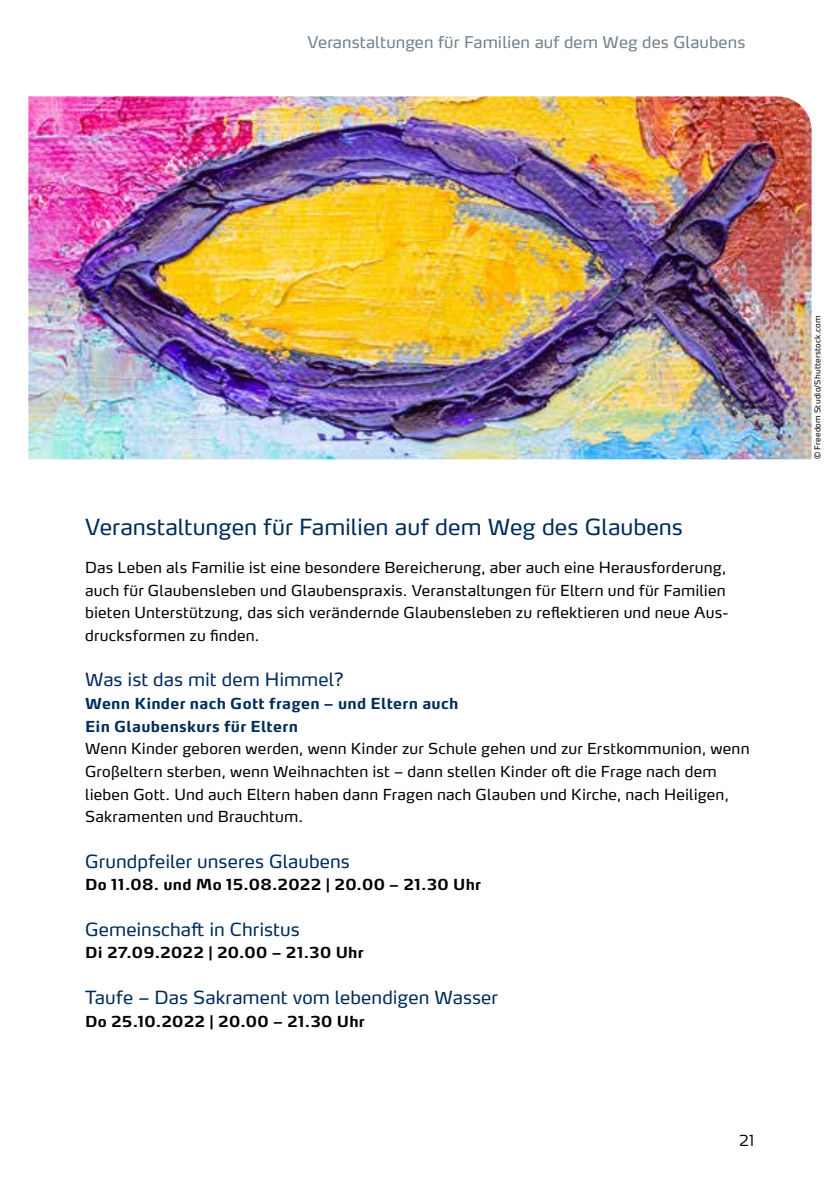
<style>
.page{position:relative;width:840px;height:1191px;background:#fff}
.page>*{position:absolute;margin:0;border:0;box-sizing:border-box;transform-origin:0 0}
.t1{font:22px "Max OT";color:#002c5b}
.t2{font:18px "Max OT";letter-spacing:.005em;color:#002c5b}
.t3{font:16px "Max OT";letter-spacing:.005em;color:#72808a}
.t4{font:15px/22.6px "Max OT";letter-spacing:.015em;color:#000}
.t5{font:700 15px "Max OT";letter-spacing:.02em;color:#000}
.t6{font:700 15px/22.6px "Max OT";letter-spacing:.02em;color:#002c5b}
.t7{font:300 15px "Max OT";color:#000}
.t8{font:8px "Max OT";letter-spacing:.02em;color:#000}
</style>
<div class="page">
<img style="left:28px;top:96px;width:783px;height:363px">
<p class="t3" style="left:307px;top:32px;width:439px">Veranstaltungen für Familien auf dem Weg des Glaubens</p>
<h1 class="t1" style="left:85px;top:513px;width:599px">Veranstaltungen für Familien auf dem Weg des Glaubens</h1>
<p class="t4" style="left:85px;top:556px;width:644px">Das Leben als Familie ist eine besondere Bereicherung, aber auch eine Herausforderung, auch für Glaubensleben und Glaubenspraxis. Veranstaltungen für Eltern und für Familien bieten Unterstützung, das sich verändernde Glaubensleben zu reflektieren und neue Aus&shy;drucksformen zu finden.</p>
<p class="t2" style="left:85px;top:668px;width:260px">Was ist das mit dem Himmel?</p>
<p class="t6" style="left:85px;top:692px;width:374px">Wenn Kinder nach Gott fragen – und Eltern auch<br>Ein Glaubenskurs für Eltern</p>
<p class="t4" style="left:85px;top:737px;width:665px">Wenn Kinder geboren werden, wenn Kinder zur Schule gehen und zur Erstkommunion, wenn Großeltern sterben, wenn Weihnachten ist – dann stellen Kinder oft die Frage nach dem lieben Gott. Und auch Eltern haben dann Fragen nach Glauben und Kirche, nach Heiligen, Sakramenten und Brauchtum.</p>
<p class="t2" style="left:85px;top:849px;width:266px">Grundpfeiler unseres Glaubens</p>
<p class="t5" style="left:85px;top:875px;width:397px">Do 11.08. und Mo 15.08.2022 | 20.00 – 21.30 Uhr</p>
<p class="t2" style="left:85px;top:917px;width:216px">Gemeinschaft in Christus</p>
<p class="t5" style="left:85px;top:943px;width:280px">Di 27.09.2022 | 20.00 – 21.30 Uhr</p>
<p class="t2" style="left:85px;top:985px;width:414px">Taufe – Das Sakrament vom lebendigen Wasser</p>
<p class="t5" style="left:85px;top:1011px;width:281px">Do 25.10.2022 | 20.00 – 21.30 Uhr</p>
<p class="t7" style="left:738px;top:1130px;width:17px">21</p>
<p class="t8" style="left:811px;top:459px;width:145px;rotate:-90deg">© Freedom Studio/Shutterstock.com</p>
</div>
